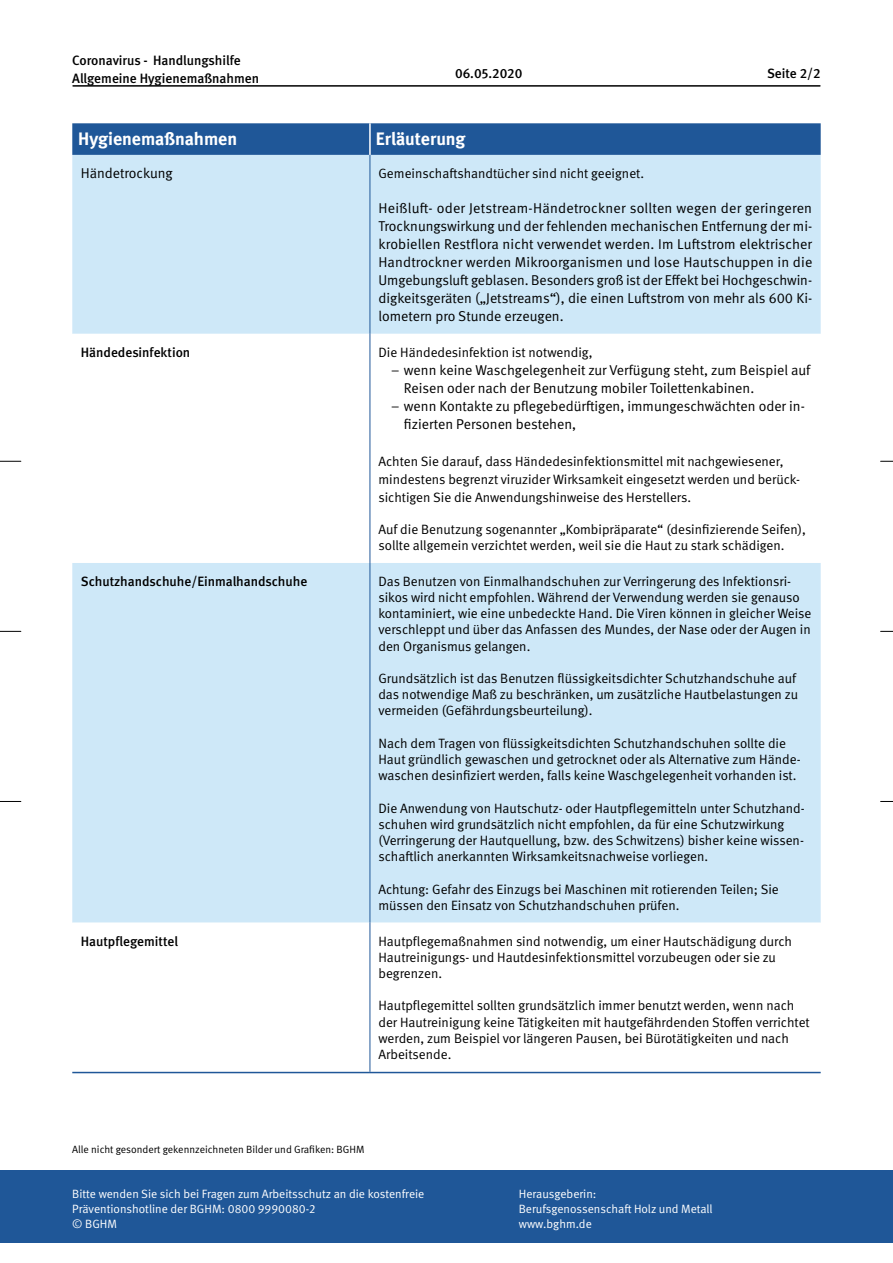
<style>
.page{position:relative;width:893px;height:1263px;background:#fff}
.page>*{position:absolute;margin:0;border:0;box-sizing:border-box;transform-origin:0 0}
.t1{font:700 18px "DGUV Meta";color:#fff}
.t2{font:14.25px/18px "DGUV Meta";color:#000}
.t3{font:13.5px/16.2px "DGUV Meta";color:#000}
.t4{font:500 13.5px/18px "DGUV Meta";color:#000}
.t5{font:12px/15px "DGUV Meta";color:#fff}
.t6{font:10.5px "DGUV Meta";color:#000}
</style>
<div class="page">
<div style="left:0;top:1170px;width:893px;height:73px;background:#1f5798"></div>
<svg style="left:0;top:461px;width:21px;height:1px"></svg>
<svg style="left:0;top:631px;width:21px;height:1px"></svg>
<svg style="left:0;top:801px;width:21px;height:1px"></svg>
<svg style="left:881px;top:461px;width:12px;height:1px"></svg>
<svg style="left:881px;top:631px;width:12px;height:1px"></svg>
<svg style="left:881px;top:801px;width:12px;height:1px"></svg>
<hr style="left:73px;top:85px;width:747px;height:2px;background:#000">
<div style="left:72px;top:123px;width:749px;height:32px;background:#1f5798"></div>
<div style="left:72px;top:155px;width:749px;height:179px;background:#cee8f8"></div>
<svg style="left:72px;top:334px;width:749px;height:738px"></svg>
<hr style="left:369px;top:123px;width:2px;height:32px;background:#fff">
<hr style="left:72px;top:1072px;width:298px;height:1px;background:#1f5798">
<hr style="left:370px;top:1072px;width:451px;height:1px;background:#1f5798">
<hr style="left:370px;top:155px;width:1px;height:179px;background:#1f5798">
<hr style="left:370px;top:334px;width:1px;height:229px;background:#1f5798">
<hr style="left:370px;top:563px;width:1px;height:360px;background:#1f5798">
<hr style="left:370px;top:923px;width:1px;height:149px;background:#1f5798">
<p class="t4" style="left:72px;top:51px;width:188px">Coronavirus - Handlungshilfe<br>Allgemeine Hygienemaßnahmen</p>
<p class="t4" style="left:455px;top:65px;width:69px">06.05.2020</p>
<p class="t4" style="left:767px;top:65px;width:55px">Seite 2/2</p>
<h1 class="t1" style="left:78px;top:128px;width:160px">Hygienemaßnahmen</h1>
<h1 class="t1" style="left:376px;top:128px;width:91px">Erläuterung</h1>
<p class="t2" style="left:81px;top:165px;width:93px">Händetrockung</p>
<p class="t3" style="left:378px;top:165px;width:267px">Gemeinschaftshandtücher sind nicht geeignet.</p>
<p class="t2" style="left:378px;top:199px;width:435px;text-align:justify">Heißluft- oder Jetstream-Händetrockner sollten wegen der geringeren Trocknungswirkung und der fehlenden mechanischen Entfernung der mi&shy;krobiellen Restflora nicht verwendet werden. Im Luftstrom elektrischer Handtrockner werden Mikroorganismen und lose Hautschuppen in die Umgebungsluft geblasen. Besonders groß ist der Effekt bei Hochgeschwin&shy;digkeitsgeräten („Jetstreams“), die einen Luftstrom von mehr als 600 Ki&shy;lometern pro Stunde erzeugen.</p>
<p class="t4" style="left:81px;top:343px;width:111px">Händedesinfektion</p>
<p class="t3" style="left:378px;top:344px;width:216px">Die Händedesinfektion ist notwendig,</p>
<p class="t2" style="left:404px;top:362px;width:408px;text-indent:-13px">– wenn keine Waschgelegenheit zur Verfügung steht, zum Beispiel auf<br>Reisen oder nach der Benutzung mobiler Toilettenkabinen.</p>
<p class="t2" style="left:404px;top:398px;width:402px;text-indent:-13px">– wenn Kontakte zu pflegebedürftigen, immungeschwächten oder in&shy;fizierten Personen bestehen,</p>
<p class="t3" style="left:378px;top:452px;width:423px;line-height:18px">Achten Sie darauf, dass Händedesinfektionsmittel mit nachgewiesener, mindestens begrenzt viruzider Wirksamkeit eingesetzt werden und berück&shy;sichtigen Sie die Anwendungshinweise des Herstellers.</p>
<p class="t3" style="left:378px;top:521px;width:429px">Auf die Benutzung sogenannter „Kombipräparate“ (desinfizierende Seifen), sollte allgemein verzichtet werden, weil sie die Haut zu stark schädigen.</p>
<p class="t4" style="left:81px;top:573px;width:228px">Schutzhandschuhe/Einmalhandschuhe</p>
<p class="t3" style="left:378px;top:573px;width:434px">Das Benutzen von Einmalhandschuhen zur Verringerung des Infektionsri&shy;sikos wird nicht empfohlen. Während der Verwendung werden sie genauso kontaminiert, wie eine unbedeckte Hand. Die Viren können in gleicher Weise verschleppt und über das Anfassen des Mundes, der Nase oder der Augen in den Organismus gelangen.</p>
<p class="t3" style="left:378px;top:671px;width:421px">Grundsätzlich ist das Benutzen flüssigkeitsdichter Schutzhandschuhe auf das notwendige Maß zu beschränken, um zusätzliche Hautbelastungen zu vermeiden (Gefährdungsbeurteilung).</p>
<p class="t3" style="left:378px;top:735px;width:424px">Nach dem Tragen von flüssigkeitsdichten Schutzhandschuhen sollte die<br>Haut gründlich gewaschen und getrocknet oder als Alternative zum Hände&shy;waschen desinfiziert werden, falls keine Waschgelegenheit vorhanden ist.</p>
<p class="t3" style="left:378px;top:800px;width:428px">Die Anwendung von Hautschutz- oder Hautpflegemitteln unter Schutzhand&shy;schuhen wird grundsätzlich nicht empfohlen, da für eine Schutzwirkung (Verringerung der Hautquellung, bzw. des Schwitzens) bisher keine wissen&shy;schaftlich anerkannten Wirksamkeitsnachweise vorliegen.</p>
<p class="t3" style="left:378px;top:881px;width:402px">Achtung: Gefahr des Einzugs bei Maschinen mit rotierenden Teilen; Sie müssen den Einsatz von Schutzhandschuhen prüfen.</p>
<p class="t4" style="left:81px;top:932px;width:99px">Hautpflegemittel</p>
<p class="t3" style="left:378px;top:933px;width:415px">Hautpflegemaßnahmen sind notwendig, um einer Hautschädigung durch<br>Hautreinigungs- und Hautdesinfektionsmittel vorzubeugen oder sie zu begrenzen.</p>
<p class="t3" style="left:378px;top:998px;width:433px">Hautpflegemittel sollten grundsätzlich immer benutzt werden, wenn nach der Hautreinigung keine Tätigkeiten mit hautgefährdenden Stoffen verrichtet werden, zum Beispiel vor längeren Pausen, bei Bürotätigkeiten und nach Arbeitsende.</p>
<p class="t6" style="left:72px;top:1143px;width:294px">Alle nicht gesondert gekennzeichneten Bilder und Grafiken: BGHM</p>
<p class="t5" style="left:72px;top:1186px;width:354px">Bitte wenden Sie sich bei Fragen zum Arbeitsschutz an die kostenfreie<br>Präventionshotline der BGHM: 0800 9990080-2<br>© BGHM</p>
<p class="t5" style="left:519px;top:1186px;width:195px">Herausgeberin:<br>Berufsgenossenschaft Holz und Metall www.bghm.de</p>
</div>
